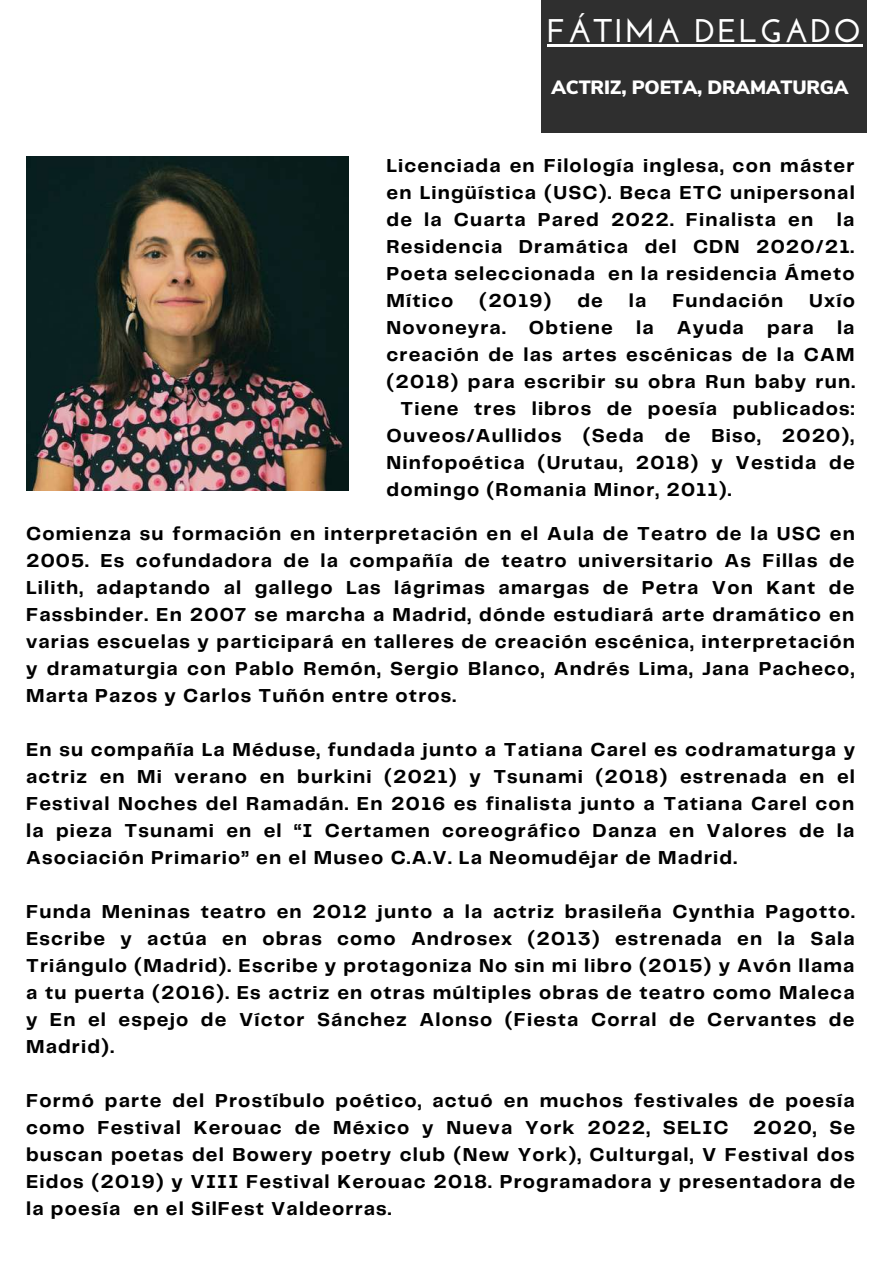
<style>
.page{position:relative;width:893px;height:1264px;background:#fff}
.page>*{position:absolute;margin:0;border:0;box-sizing:border-box;transform-origin:0 0}
.t1{font:700 32.7px "Josefin Sans";letter-spacing:.055em;color:#fff}
.t2{font:700 19.5px/27px "Telegraf";letter-spacing:.06em;color:#000;text-align:justify}
.t3{font:900 19.2px "Nunito Sans";letter-spacing:-.01em;color:#fff}
</style>
<div class="page">
<div style="left:541px;top:0;width:325px;height:133px;background:#2f2f2f"></div>
<img style="left:26px;top:156px;width:323px;height:334px">
<hr style="left:547px;top:44px;width:315px;height:2px;background:#fff">
<h1 class="t1" style="left:547px;top:17px;width:315px">FÁTIMA DELGADO</h1>
<p class="t3" style="left:551px;top:74px;width:298px">ACTRIZ, POETA, DRAMATURGA</p>
<p class="t2" style="left:386px;top:153px;width:470px">Licenciada en Filología inglesa, con máster en Lingüística (USC). Beca ETC unipersonal de la Cuarta Pared 2022. Finalista en la Residencia Dramática del CDN 2020/21.<br>Poeta seleccionada en la residencia Ámeto Mítico</p>
<p class="t2" style="left:479px;top:288px;width:74px">(2019)</p>
<p class="t2" style="left:577px;top:288px;width:27px">de</p>
<p class="t2" style="left:628px;top:288px;width:19px">la</p>
<p class="t2" style="left:672px;top:288px;width:112px">Fundación</p>
<p class="t2" style="left:809px;top:288px;width:47px">Uxío</p>
<p class="t2" style="left:386px;top:315px;width:469px">Novoneyra. Obtiene la Ayuda para la</p>
<p class="t2" style="left:386px;top:342px;width:469px">creación de las artes escénicas de la CAM</p>
<p class="t2" style="left:386px;top:369px;width:470px">(2018) para escribir su obra Run baby run.</p>
<p class="t2" style="left:400px;top:396px;width:455px">Tiene tres libros de poesía publicados:</p>
<p class="t2" style="left:386px;top:423px;width:469px">Ouveos/Aullidos (Seda de Biso, 2020),</p>
<p class="t2" style="left:386px;top:450px;width:469px">Ninfopoética (Urutau, 2018) y Vestida de</p>
<p class="t2" style="left:386px;top:477px;width:346px">domingo (Romania Minor, 2011).</p>
<p class="t2" style="left:26px;top:521px;width:830px">Comienza su formación en interpretación en el Aula de Teatro de la USC en 2005. Es cofundadora de la compañía de teatro universitario As Fillas de Lilith, adaptando al gallego Las lágrimas amargas de Petra Von Kant de Fassbinder. En 2007 se marcha a Madrid, dónde estudiará arte dramático en varias escuelas y participará en talleres de creación escénica, interpretación y dramaturgia con Pablo Remón, Sergio Blanco, Andrés Lima, Jana Pacheco, Marta Pazos y Carlos Tuñón entre otros.</p>
<p class="t2" style="left:26px;top:737px;width:830px">En su compañía La Méduse, fundada junto a Tatiana Carel es codramaturga y actriz en Mi verano en burkini (2021) y Tsunami (2018) estrenada en el Festival Noches del Ramadán. En 2016 es finalista junto a Tatiana Carel con la pieza Tsunami en el “I Certamen coreográfico Danza en Valores de la Asociación Primario” en el Museo C.A.V. La Neomudéjar de Madrid.</p>
<p class="t2" style="left:26px;top:899px;width:830px">Funda Meninas teatro en 2012 junto a la actriz brasileña Cynthia Pagotto.<br>Escribe y actúa en obras como Androsex (2013) estrenada en la Sala Triángulo (Madrid). Escribe y protagoniza No sin mi libro (2015) y Avón llama a tu puerta (2016). Es actriz en otras múltiples obras de teatro como Maleca y En el espejo de Víctor Sánchez Alonso (Fiesta Corral de Cervantes de Madrid).</p>
<p class="t2" style="left:26px;top:1088px;width:830px">Formó parte del Prostíbulo poético, actuó en muchos festivales de poesía como Festival Kerouac de México y Nueva York 2022, SELIC</p>
<p class="t2" style="left:26px;top:1115px;width:830px;text-indent:727px">2020, Se buscan poetas del Bowery poetry club (New York), Culturgal, V Festival dos Eidos (2019) y VIII Festival Kerouac 2018. Programadora y presentadora de la poesía en el SilFest Valdeorras.</p>
</div>
